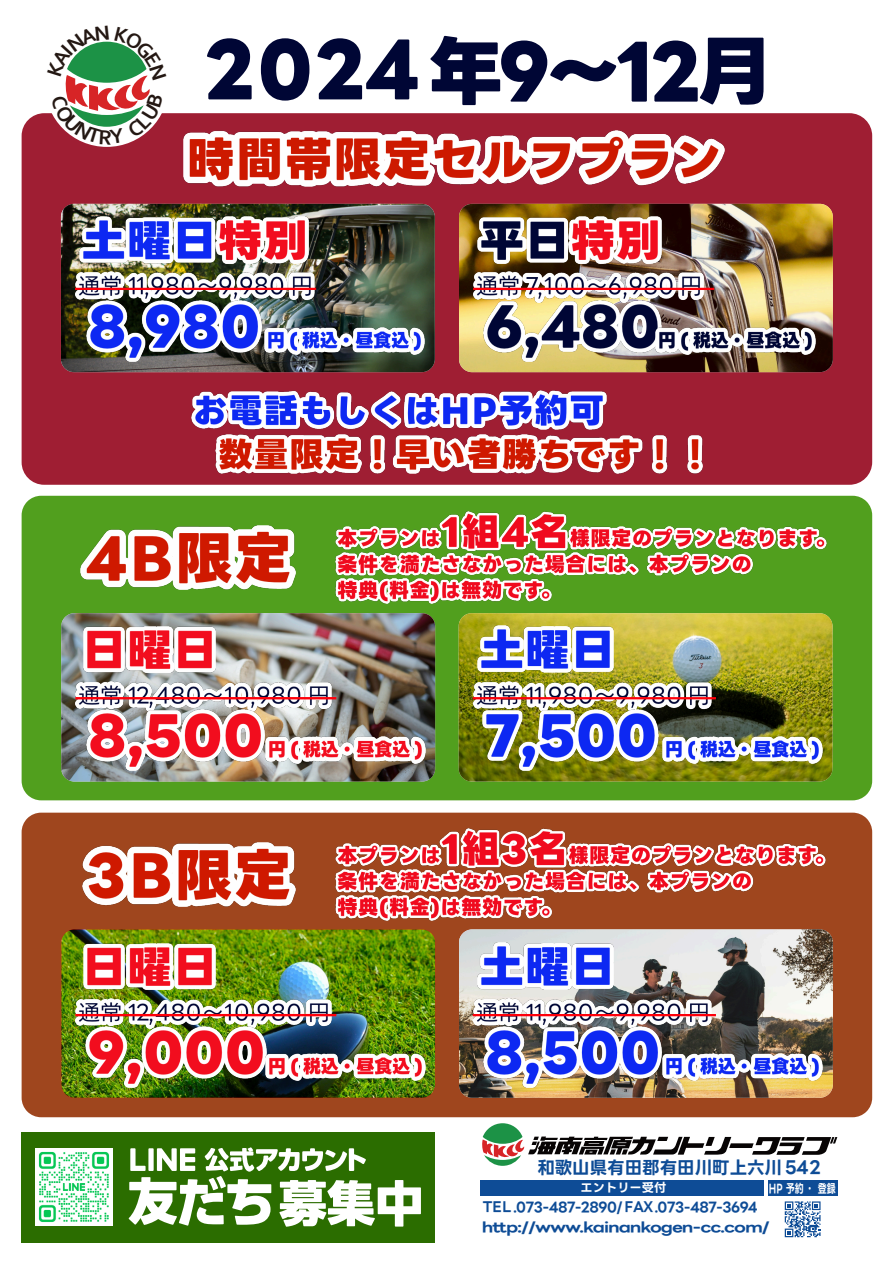
<style>
.page{position:relative;width:894px;height:1264px;background:#fff}
.page>*{position:absolute;margin:0;border:0;box-sizing:border-box;transform-origin:0 0}
.t1{font:800 73.65px "LINE Seed JP TTF";letter-spacing:-.05em;color:#000635}
.t2{font:700 17.4px "LINE Seed JP TTF";color:#0e4c96}
.t3{font:700 13.65px "LINE Seed JP TTF";letter-spacing:-.03em;color:#0e4c96}
.t4{font:700 13.65px "LINE Seed JP TTF";letter-spacing:-.06em;color:#0e4c96;scale:1.29 1}
.t5{font:700 12.3px "LINE Seed JP TTF";color:#fff}
.t6{font:700 12.3px "LINE Seed JP TTF";color:#fff;scale:.74 1}
</style>
<div class="page">
<div style="left:22px;top:113px;width:850px;height:372px;background:#9f1e33;border-radius:23px"></div>
<div style="left:22px;top:496px;width:850px;height:304px;background:#519f1e"></div>
<div style="left:22px;top:812px;width:850px;height:305px;background:#9f461e"></div>
<div style="left:22px;top:1132px;width:413px;height:110px;background:#2b6d00"></div>
<img style="left:36px;top:1148px;width:77px;height:77px">
<svg style="left:129px;top:1147px;width:292px;height:79px"></svg>
<img style="left:335px;top:512px;width:491px;height:91px">
<img style="left:335px;top:829px;width:490px;height:91px">
<img style="left:459px;top:204px;width:373px;height:168px;border-radius:13px">
<img style="left:61px;top:204px;width:374px;height:168px;border-radius:13px">
<img style="left:61px;top:613px;width:374px;height:168px;border-radius:13px">
<img style="left:458px;top:613px;width:374px;height:168px;border-radius:13px">
<img style="left:61px;top:929px;width:374px;height:168px;border-radius:13px">
<img style="left:459px;top:929px;width:373px;height:168px;border-radius:13px">
<img style="left:75px;top:272px;width:239px;height:30px">
<img style="left:76px;top:681px;width:256px;height:31px">
<img style="left:76px;top:998px;width:256px;height:30px">
<img style="left:473px;top:681px;width:238px;height:31px">
<img style="left:473px;top:998px;width:238px;height:30px">
<img style="left:473px;top:272px;width:230px;height:30px">
<img style="left:86px;top:300px;width:175px;height:61px">
<img style="left:86px;top:709px;width:178px;height:61px">
<img style="left:86px;top:1026px;width:180px;height:61px">
<img style="left:482px;top:709px;width:176px;height:61px">
<img style="left:484px;top:1026px;width:177px;height:61px">
<img style="left:484px;top:300px;width:177px;height:61px">
<img style="left:264px;top:327px;width:161px;height:27px">
<img style="left:265px;top:737px;width:160px;height:26px">
<img style="left:265px;top:1053px;width:160px;height:27px">
<img style="left:662px;top:737px;width:160px;height:26px">
<img style="left:662px;top:1053px;width:160px;height:27px">
<img style="left:655px;top:327px;width:160px;height:27px">
<img style="left:215px;top:434px;width:487px;height:39px">
<img style="left:191px;top:390px;width:415px;height:40px">
<img style="left:80px;top:216px;width:228px;height:48px">
<img style="left:83px;top:626px;width:133px;height:46px">
<img style="left:83px;top:943px;width:133px;height:46px">
<img style="left:477px;top:625px;width:136px;height:48px">
<img style="left:477px;top:942px;width:136px;height:47px">
<img style="left:477px;top:216px;width:184px;height:48px">
<hr style="left:473px;top:288px;width:241px;height:2px;background:#ff000a">
<hr style="left:75px;top:288px;width:241px;height:2px;background:#ff000a">
<hr style="left:75px;top:697px;width:261px;height:2px;background:#ff000a">
<hr style="left:75px;top:1014px;width:261px;height:2px;background:#ff000a">
<hr style="left:472px;top:697px;width:244px;height:2px;background:#ff000a">
<hr style="left:472px;top:1014px;width:244px;height:2px;background:#ff000a">
<img style="left:184px;top:130px;width:540px;height:57px">
<img style="left:80px;top:525px;width:215px;height:64px">
<img style="left:83px;top:842px;width:212px;height:64px">
<div style="left:480px;top:1179px;width:283px;height:16px;background:#0e4c96"></div>
<div style="left:768px;top:1179px;width:70px;height:16px;background:#0e4c96"></div>
<svg style="left:784px;top:1201px;width:36px;height:36px"></svg>
<svg style="left:482px;top:1123px;width:355px;height:42px"></svg>
<svg style="left:47px;top:41px;width:119px;height:103px"></svg>
<h1 class="t1" style="left:193px;top:34px;width:579px">２０２４年9〜12月</h1>
<p class="t2" style="left:537px;top:1158px;width:288px">和歌山県有田郡有田川町上六川５４２</p>
<p class="t3" style="left:481px;top:1199px;width:278px">ＴＥＬ.073-487-2890/ＦＡＸ.073-487-3694</p>
<p class="t5" style="left:580px;top:1181px;width:87px">エントリー受付</p>
<p class="t4" style="left:482px;top:1219px;width:225px">http://www.kainankogen-cc.com/</p>
<p class="t6" style="left:768px;top:1182px;width:92px">HP 予約 ・ 登録</p>
</div>
